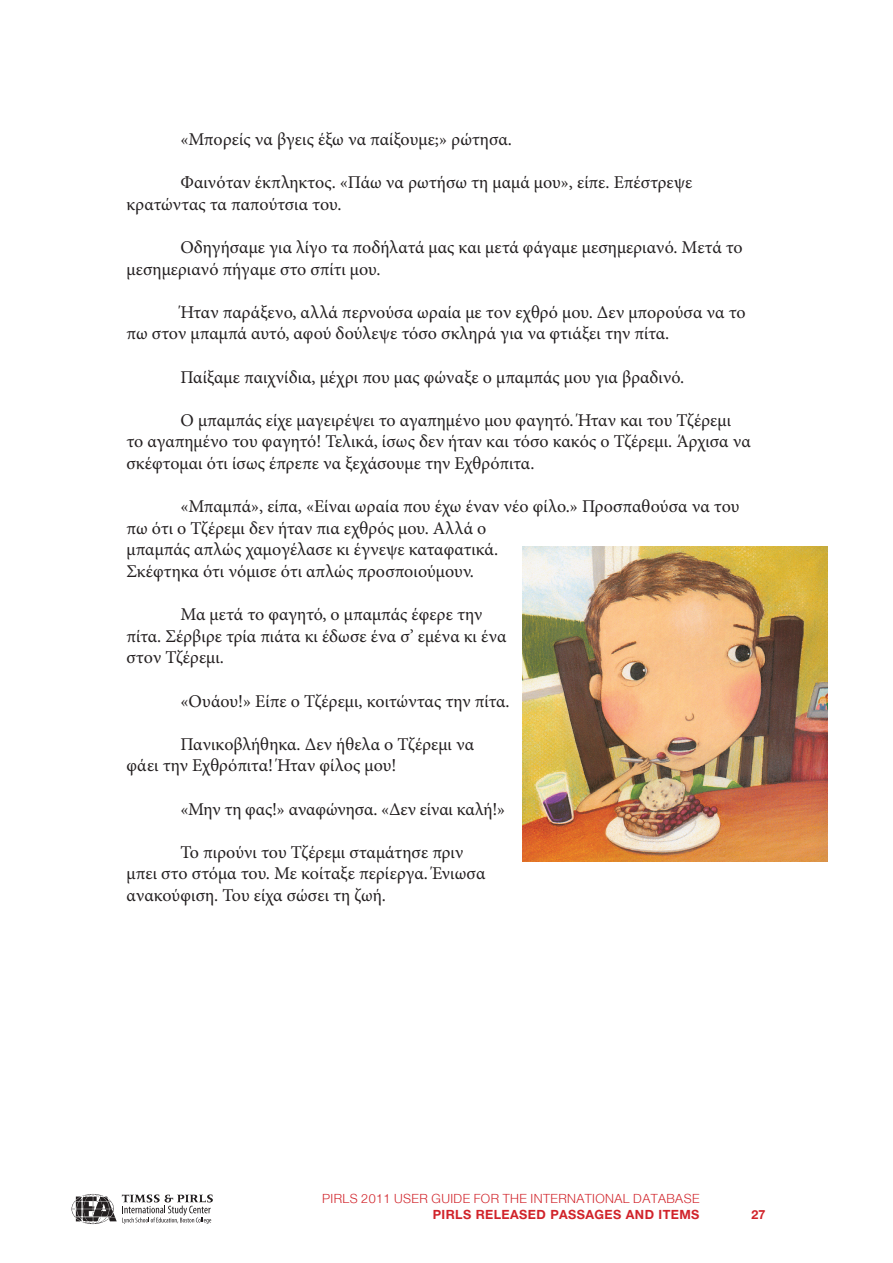
<style>
.page{position:relative;width:893px;height:1263px;background:#fff}
.page>*{position:absolute;margin:0;border:0;box-sizing:border-box;transform-origin:0 0}
.t1{font:18px/21.6px "Minion Pro";color:#231f20}
.t2{font:300 13.5px "CF Helvetica";letter-spacing:.03em;color:#d1232a}
.t3{font:700 13.5px "CF Helvetica";letter-spacing:.03em;color:#d1232a}
</style>
<div class="page">
<img style="left:523px;top:546px;width:304px;height:315px">
<svg style="left:72px;top:1194px;width:141px;height:30px"></svg>
<p class="t1" style="left:180px;top:129px;width:333px">«Μπορείς να βγεις έξω να παίξουμε;» ρώτησα.</p>
<p class="t1" style="left:126px;top:172px;width:567px;text-indent:54px">Φαινόταν έκπληκτος. «Πάω να ρωτήσω τη μαμά μου», είπε. Επέστρεψε κρατώντας τα παπούτσια του.</p>
<p class="t1" style="left:126px;top:237px;width:618px;text-indent:54px">Οδηγήσαμε για λίγο τα ποδήλατά μας και μετά φάγαμε μεσημεριανό. Μετά το μεσημεριανό πήγαμε στο σπίτι μου.</p>
<p class="t1" style="left:126px;top:302px;width:621px;text-indent:54px">Ήταν παράξενο, αλλά περνούσα ωραία με τον εχθρό μου. Δεν μπορούσα να το πω στον μπαμπά αυτό, αφού δούλεψε τόσο σκληρά για να φτιάξει την πίτα.</p>
<p class="t1" style="left:180px;top:367px;width:505px">Παίξαμε παιχνίδια, μέχρι που μας φώναξε ο μπαμπάς μου για βραδινό.</p>
<p class="t1" style="left:126px;top:410px;width:626px;text-indent:54px">Ο μπαμπάς είχε μαγειρέψει το αγαπημένο μου φαγητό. Ήταν και του Τζέρεμι το αγαπημένο του φαγητό! Τελικά, ίσως δεν ήταν και τόσο κακός ο Τζέρεμι. Άρχισα να σκέφτομαι ότι ίσως έπρεπε να ξεχάσουμε την Εχθρόπιτα.</p>
<p class="t1" style="left:126px;top:496px;width:615px;text-indent:54px">«Μπαμπά», είπα, «Είναι ωραία που έχω έναν νέο φίλο.» Προσπαθούσα να του πω ότι ο Τζέρεμι δεν ήταν πια εχθρός μου. Αλλά ο<br>μπαμπάς απλώς χαμογέλασε κι έγνεψε καταφατικά.<br>Σκέφτηκα ότι νόμισε ότι απλώς προσποιούμουν.</p>
<p class="t1" style="left:126px;top:604px;width:382px;text-indent:54px">Μα μετά το φαγητό, ο μπαμπάς έφερε την πίτα. Σέρβιρε τρία πιάτα κι έδωσε ένα σ’ εμένα κι ένα στον Τζέρεμι.</p>
<p class="t1" style="left:180px;top:691px;width:331px">«Ουάου!» Είπε ο Τζέρεμι, κοιτώντας την πίτα.</p>
<p class="t1" style="left:126px;top:734px;width:349px;text-indent:54px">Πανικοβλήθηκα. Δεν ήθελα ο Τζέρεμι να φάει την Εχθρόπιτα! Ήταν φίλος μου!</p>
<p class="t1" style="left:180px;top:799px;width:326px">«Μην τη φας!» αναφώνησα. «Δεν είναι καλή!»</p>
<p class="t1" style="left:126px;top:842px;width:360px;text-indent:54px">Το πιρούνι του Τζέρεμι σταμάτησε πριν μπει στο στόμα του. Με κοίταξε περίεργα. Ένιωσα ανακούφιση. Του είχα σώσει τη ζωή.</p>
<p class="t2" style="left:322px;top:1191px;width:379px">PIRLS 2011 USER GUIDE FOR THE INTERNATIONAL DATABASE</p>
<p class="t3" style="left:433px;top:1207px;width:268px">PIRLS RELEASED PASSAGES AND ITEMS</p>
<p class="t3" style="left:751px;top:1207px;width:16px">27</p>
</div>
